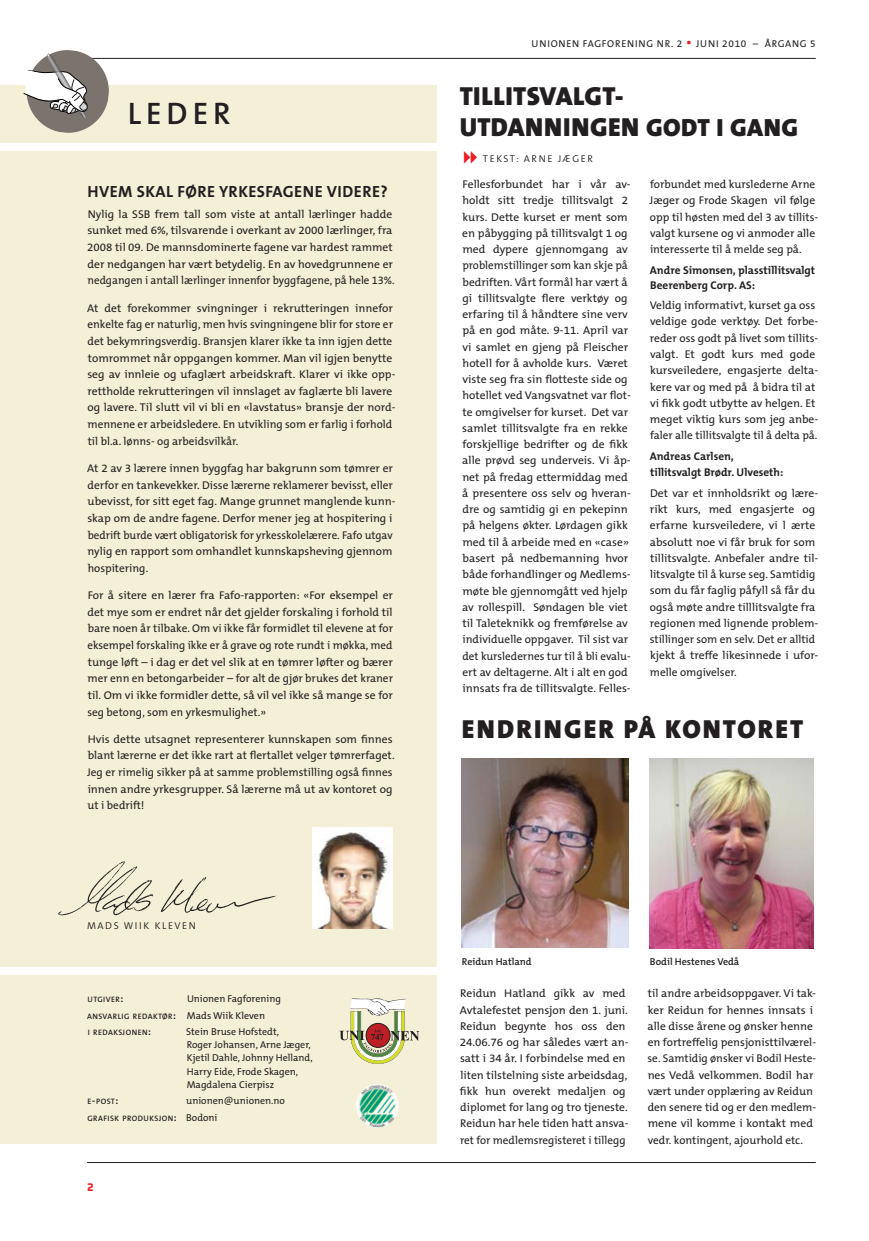
<style>
.page{position:relative;width:869px;height:1241px;background:#fff}
.page>*{position:absolute;margin:0;border:0;box-sizing:border-box;transform-origin:0 0}
.t1{font:600 31.25px "The Mix";color:#231f20}
.t2{font:900 26.25px/30.9px "The Mix B9";letter-spacing:.02em;color:#231f20}
.t3{font:900 26.25px "The Mix B9";letter-spacing:.08em;color:#231f20}
.t4{font:700 16.25px "The Mix B7";letter-spacing:.025em;color:#231f20}
.t5{font:700 12.5px "Notes";color:#ee1d23}
.t6{font:11.25px/16.2px "The Mix B5 Plain";color:#231f20}
.t7{font:700 11.25px/15px "The Mix B7";color:#231f20}
.t8{font:10px/13.1px "The Mix B5 Plain";color:#231f20}
.t9{font:10px "The Mix B5 Plain";letter-spacing:.07em;color:#231f20}
.t10{font:600 10px "The Mix";color:#231f20}
.t11{font:300 10px "The Mix B4";letter-spacing:.16em;color:#231f20}
.t12{font:600 7.88px/16.6px "The Mix";letter-spacing:.055em;color:#231f20}
.s1{font-size:11.25px}
.s2{font-family:"The Mix B5 Plain";font-weight:400;font-size:10px}
.s3{font-size:15px;color:#ee1d23}
.s4{font-size:25px}
</style>
<div class="page">
<hr style="left:87px;top:1161px;width:728px;height:1px;background:#231f20">
<hr style="left:87px;top:58px;width:728px;height:1px;background:#231f20">
<div style="left:0;top:974px;width:436px;height:169px;background:#f3f0d7"></div>
<div style="left:0;top:85px;width:436px;height:58px;background:#f3f0d7"></div>
<div style="left:0;top:151px;width:436px;height:815px;background:#f3f0d7"></div>
<svg style="left:339px;top:998px;width:80px;height:65px"></svg>
<svg style="left:23px;top:50px;width:87px;height:83px"></svg>
<img style="left:312px;top:827px;width:80px;height:101px">
<img style="left:356px;top:1084px;width:42px;height:43px">
<img style="left:58px;top:861px;width:219px;height:55px">
<img style="left:649px;top:758px;width:164px;height:190px">
<img style="left:462px;top:758px;width:166px;height:189px">
<h1 class="t1" style="left:128px;top:87px;width:39px">Lede</h1>
<h1 class="t1" style="left:213px;top:87px;width:19px">r</h1>
<h3 class="t4" style="left:88px;top:182px;width:301px">Hvem skal føre yrkesfag en e videre?</h3>
<p class="t6" style="left:87px;top:206px;width:309px;line-height:16.6px">Nylig la SSB frem tall som viste at antall lærlinger hadde sunket med 6%, tilsvarende i overkant av 2000 lærlinger, fra 2008 til 09. De mannsdominerte fagene var hardest rammet der nedgangen har vært betydelig. En av hovedgrunnene er nedgangen i antall lærlinger innenfor byggfagene, på hele 13%.</p>
<p class="t6" style="left:87px;top:300px;width:310px;line-height:16.6px">At det forekommer svingninger i rekrutteringen innefor enkelte fag er naturlig, men hvis svingningene blir for store er det bekymringsverdig. Bransjen klarer ikke ta inn igjen dette tomrommet når oppgangen kommer. Man vil igjen benytte seg av innleie og ufaglært arbeidskraft. Klarer vi ikke opp&shy;rettholde rekrutteringen vil innslaget av faglærte bli lavere og lavere. Til slutt vil vi bli en «lavstatus» bransje der nord&shy;mennene er arbeidsledere. En utvikling som er farlig i forhold til bl.a. lønns- og arbeidsvilkår.</p>
<p class="t6" style="left:87px;top:460px;width:310px;line-height:16.6px">At 2 av 3 lærere innen byggfag har bakgrunn som tømrer er derfor en tankevekker. Disse lærerne reklamerer bevisst, eller ubevisst, for sitt eget fag. Mange grunnet manglende kunn&shy;skap om de andre fagene. Derfor mener jeg at hospitering i bedrift burde vært obligatorisk for yrkesskolelærere. Fafo utgav nylig en rapport som omhandlet kunnskapsheving gjennom hospitering.</p>
<p class="t6" style="left:87px;top:587px;width:307px;line-height:16.6px;text-align:justify">For å sitere en lærer fra Fafo-rapporten: «For eksempel er det mye som er endret når det gjelder forskaling i forhold til bare noen år tilbake. Om vi ikke får formidlet til elevene at for eksempel forskaling ikke er å grave og rote rundt i møkka, med tunge løft – i dag er det vel slik at en tømrer løfter og bærer mer enn en betongarbeider – for alt de gjør brukes det kraner til. Om vi ikke formidler dette, så vil vel ikke så mange se for seg betong, som en yrkesmulighet.»</p>
<p class="t6" style="left:87px;top:731px;width:309px;line-height:16.6px">Hvis dette utsagnet representerer kunnskapen som finnes blant lærerne er det ikke rart at flertallet velger tømrerfaget.<br>Jeg er rimelig sikker på at samme problemstilling også finnes innen andre yrkesgrupper. Så lærerne må ut av kontoret og ut i bedrift!</p>
<p class="t11" style="left:87px;top:920px;width:110px">MADS WIIK KLEVEN</p>
<p class="t12" style="left:88px;top:990px;width:37px">UTGIVER<span class="s1">:</span></p>
<p class="t8" style="left:187px;top:992px;width:95px">Unionen Fagforening</p>
<p class="t12" style="left:87px;top:1007px;width:179px">ANSVARLIG REDAKTØR<span class="s1">:</span> <span class="s2">Mads Wiik Kleven<br></span>I REDAKSJONEN<span class="s1">:</span></p>
<p class="t8" style="left:186px;top:1025px;width:128px">Stein Bruse Hofstedt,<br>Roger Johansen, Arne Jæger,<br>Kjetil Dahle, Johnny Helland,<br>Harry Eide, Frode Skagen,<br>Magdalena Cierpisz</p>
<p class="t12" style="left:88px;top:1093px;width:32px">E<span class="s1">-</span>POST<span class="s1">:</span></p>
<p class="t8" style="left:186px;top:1094px;width:100px">unionen@unionen.no</p>
<p class="t12" style="left:87px;top:1109px;width:131px">GRAFISK PRODUKSJON<span class="s1">:</span> <span class="s2">Bodoni</span></p>
<p class="t5" style="left:87px;top:1179px;width:8px">2</p>
<p class="t9" style="left:531px;top:38px;width:176px">UNIONen FAGFORENING NR. 2 <span class="s3">•</span> juni</p>
<p class="t9" style="left:722px;top:38px;width:95px">2010 – ÅRGANG 5</p>
<h2 class="t2" style="left:459px;top:82px;width:339px">TILLITSVALGT-<br>UTDANNINGEN <span class="s4">GODT I GANG</span></h2>
<p class="t11" style="left:483px;top:153px;width:111px">TEKST: ARNE JÆGER</p>
<p class="t6" style="left:462px;top:176px;width:170px">Fellesforbundet har i vår av&shy;holdt sitt tredje tillitsvalgt 2 kurs. Dette kurset er ment som en påbygging på tillitsvalgt 1 og med dypere gjennomgang av problemstillinger som kan skje på bedriften. Vårt formål har vært å gi tillitsvalgte flere verktøy og erfaring til å håndtere sine verv på en god måte. 9-11. April var vi samlet en gjeng på Fleischer hotell for å avholde kurs. Været viste seg fra sin flotteste side og hotellet ved Vangsvatnet var flot&shy;te omgivelser for kurset. Det var samlet tillitsvalgte fra en rekke forskjellige bedrifter og de fikk alle prøvd seg underveis. Vi åp&shy;net på fredag ettermiddag med å presentere oss selv og hveran&shy;dre og samtidig gi en pekepinn på helgens økter. Lørdagen gikk med til å arbeide med en «case» basert på nedbemanning hvor både forhandlinger og Medlems&shy;møte ble gjennomgått ved hjelp av rollespill. Søndagen ble viet til Taleteknikk og fremførelse av individuelle oppgaver. Til sist var det kursledernes tur til å bli evalu&shy;ert av deltagerne. Alt i alt en god innsats fra de tillitsvalgte. Felles-</p>
<p class="t6" style="left:649px;top:176px;width:170px">forbundet med kurslederne Arne<br>Jæger og Frode Skagen vil følge opp til høsten med del 3 av tillits&shy;valgt kursene og vi anmoder alle interesserte til å melde seg på.</p>
<p class="t7" style="left:649px;top:263px;width:167px">Andre Simonsen, plasstillitsvalgt<br>Beerenberg Corp. AS:</p>
<p class="t6" style="left:649px;top:298px;width:170px">Veldig informativt, kurset ga oss veldige gode verktøy. Det forbe&shy;reder oss godt på livet som tillits&shy;valgt. Et godt kurs med gode kursveiledere, engasjerte delta&shy;kere var og med på å bidra til at vi fikk godt utbytte av helgen. Et meget viktig kurs som jeg anbe&shy;faler alle tillitsvalgte til å delta på.</p>
<p class="t7" style="left:649px;top:448px;width:135px;line-height:16.2px">Andreas Carlsen, tillitsvalgt Brødr. Ulveseth:</p>
<p class="t6" style="left:649px;top:485px;width:170px">Det var et innholdsrikt og lære&shy;rikt kurs, med engasjerte og erfarne kursveiledere, vi l ærte absolutt noe vi får bruk for som tillitsvalgte. Anbefaler andre til&shy;litsvalgte til å kurse seg. Samtidig som du får faglig påfyll så får du også møte andre tilllitsvalgte fra regionen med lignende problem&shy;stillinger som en selv. Det er alltid kjekt å treffe likesinnede i ufor&shy;melle omgivelser.</p>
<h2 class="t3" style="left:462px;top:715px;width:342px">ENDRINGER PÅ KONTORET</h2>
<p class="t10" style="left:462px;top:953px;width:71px">Reidun Hatland</p>
<p class="t10" style="left:649px;top:953px;width:91px">Bodil Hestenes Vedå</p>
<p class="t6" style="left:459px;top:985px;width:170px">Reidun Hatland gikk av med<br>Avtalefestet pensjon den 1. juni.<br>Reidun begynte hos oss den<br>24.06.76 og har således vært an&shy;satt i 34 år. I forbindelse med en liten tilstelning siste arbeidsdag, fikk hun overekt medaljen og diplomet for lang og tro tjeneste.<br>Reidun har hele tiden hatt ansva&shy;ret for medlemsregisteret i tillegg</p>
<p class="t6" style="left:647px;top:985px;width:170px">til andre arbeidsoppgaver. Vi tak&shy;ker Reidun for hennes innsats i alle disse årene og ønsker henne en fortreffelig pensjonisttilværel&shy;se. Samtidig ønsker vi Bodil Heste&shy;nes Vedå velkommen. Bodil har vært under opplæring av Reidun den senere tid og er den medlem&shy;mene vil komme i kontakt med vedr. kontingent, ajourhold etc.</p>
</div>
